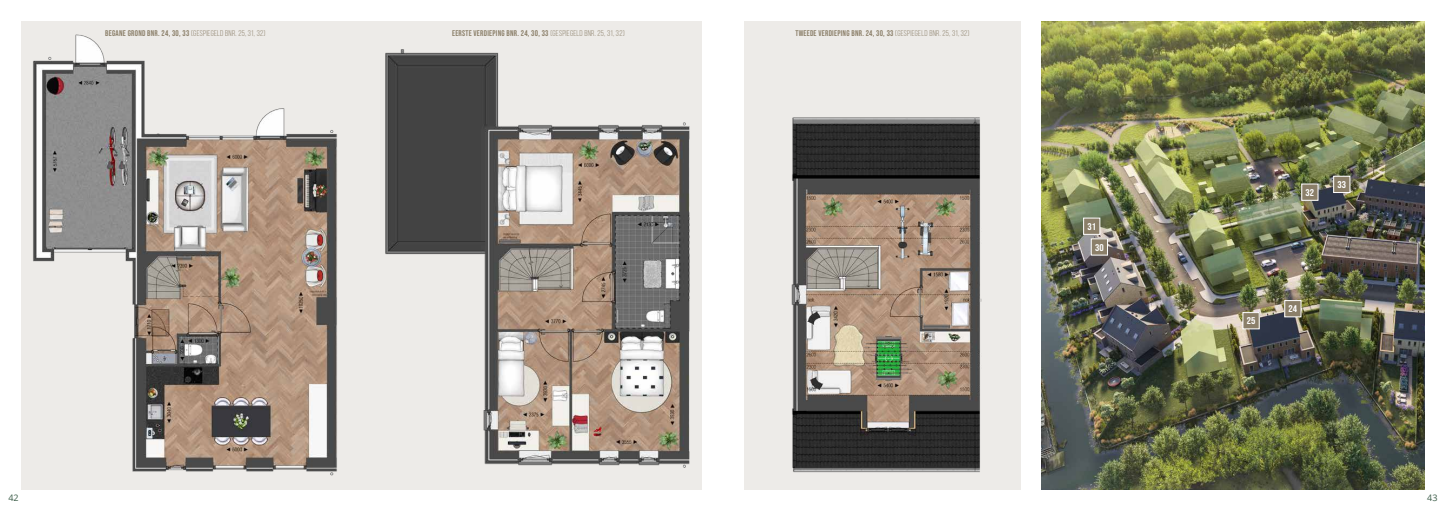
<style>
.page{position:relative;width:1446px;height:511px;background:#fff}
.page>*{position:absolute;margin:0;border:0;box-sizing:border-box;transform-origin:0 0}
.t1{font:9.75px "Bebas Neue";color:#fff;scale:1.1 1}
.t2{font:9px "Open Sans";color:#3c5d49}
.t3{font:8.25px "Bebas Neue";letter-spacing:.03em;color:#8b7f69}
.t4{font:8.25px "Bebas Neue";letter-spacing:.03em;color:#8b7f69}
.s1{font-style:inherit}
</style>
<div class="page">
<div style="left:21px;top:21px;width:681px;height:468px;background:#edebe8"></div>
<div style="left:744px;top:21px;width:276px;height:468px;background:#edebe8"></div>
<img style="left:33px;top:34px;width:657px;height:442px">
<img style="left:791px;top:117px;width:191px;height:356px">
<img style="left:1042px;top:21px;width:382px;height:468px">
<div style="left:1091px;top:238px;width:16px;height:17px;background:#8b7f69"></div>
<div style="left:1091px;top:238px;width:17px;height:17px;border:1px solid #fff"></div>
<div style="left:1083px;top:218px;width:17px;height:16px;background:#8b7f69"></div>
<div style="left:1083px;top:217px;width:17px;height:17px;border:1px solid #fff"></div>
<div style="left:1301px;top:184px;width:17px;height:16px;background:#8b7f69"></div>
<div style="left:1301px;top:183px;width:17px;height:17px;border:1px solid #fff"></div>
<div style="left:1333px;top:176px;width:17px;height:16px;background:#8b7f69"></div>
<div style="left:1333px;top:176px;width:17px;height:17px;border:1px solid #fff"></div>
<div style="left:1243px;top:312px;width:16px;height:16px;background:#8b7f69"></div>
<div style="left:1242px;top:312px;width:17px;height:17px;border:1px solid #fff"></div>
<div style="left:1284px;top:300px;width:17px;height:16px;background:#8b7f69"></div>
<div style="left:1284px;top:300px;width:17px;height:17px;border:1px solid #fff"></div>
<p class="t4" style="left:105px;top:29px;width:162px"><span class="s1">BEGANE GROND BNR. 24, 30, 33</span> (GESPIEGELD BNR. 25, 31, 32)</p>
<p class="t3" style="left:452px;top:29px;width:174px">EERSTE VERDIEPING BNR. 24, 30, 33 <span class="s1">(GESPIEGELD BNR. 25, 31, 32)</span></p>
<p class="t3" style="left:795px;top:29px;width:176px">TWEEDE VERDIEPING BNR. 24, 30, 33 <span class="s1">(GESPIEGELD BNR. 25, 31, 32)</span></p>
<p class="t1" style="left:1087px;top:221px;width:9px">31</p>
<p class="t1" style="left:1095px;top:241px;width:9px">30</p>
<p class="t1" style="left:1305px;top:187px;width:9px">32</p>
<p class="t1" style="left:1337px;top:179px;width:9px">33</p>
<p class="t1" style="left:1246px;top:315px;width:9px">25</p>
<p class="t1" style="left:1288px;top:303px;width:9px">24</p>
<p class="t2" style="left:9px;top:491px;width:12px">42</p>
<p class="t2" style="left:1427px;top:491px;width:12px">43</p>
</div>
